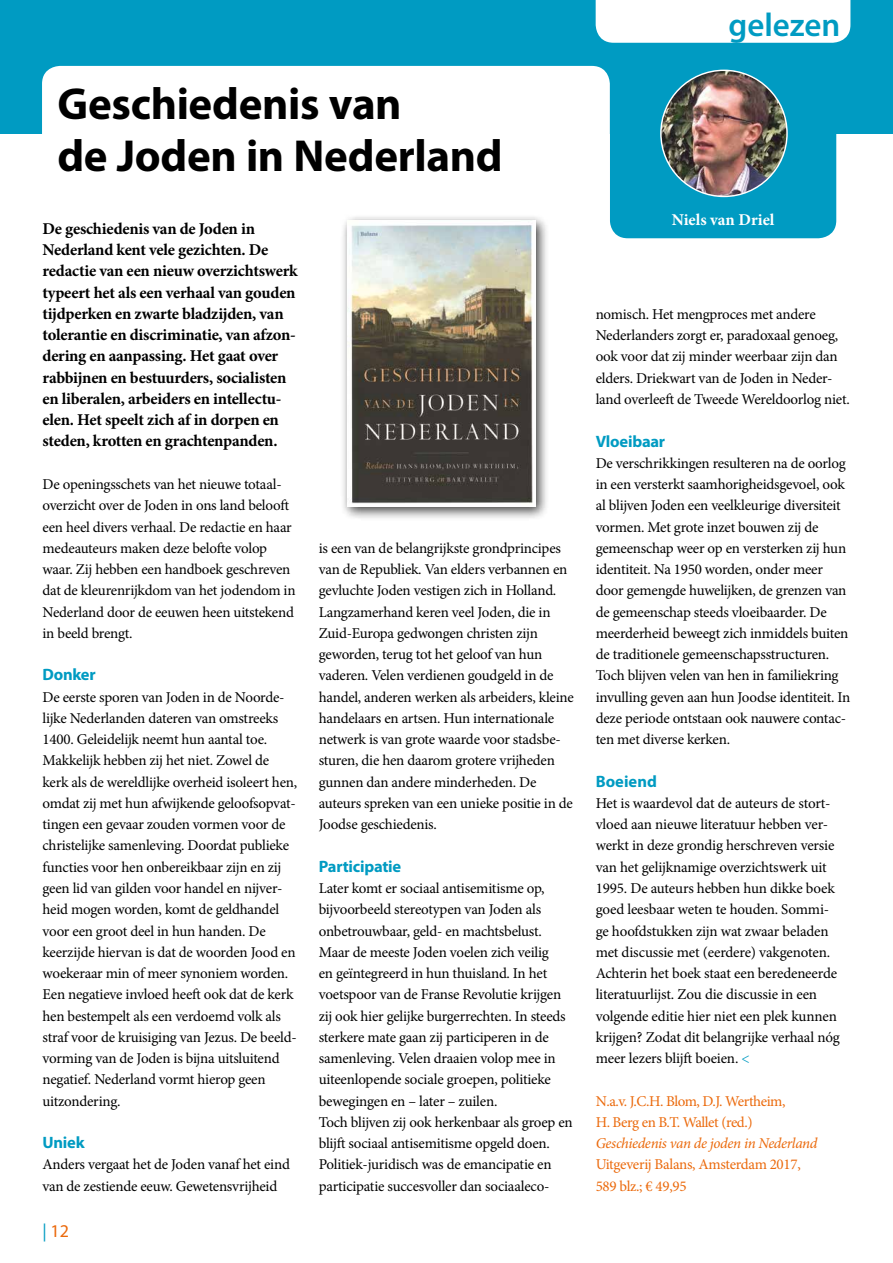
<style>
.page{position:relative;width:893px;height:1263px;background:#fff}
.page>*{position:absolute;margin:0;border:0;box-sizing:border-box;transform-origin:0 0}
.t1{font:700 45px/52.2px "Myriad Pro";letter-spacing:-.01em;color:#000}
.t2{font:600 33px "Myriad Pro";color:#009bc2}
.t3{font:18px "Myriad Pro";color:#eb690b}
.t4{font:700 16.5px/21.3px "Minion Pro";letter-spacing:-.015em;color:#000}
.t5{font:700 16.5px "Myriad Pro";letter-spacing:-.015em;color:#009bc2}
.t6{font:700 16.5px "Minion Pro";color:#fff}
.t7{font:700 16.5px "Myriad Pro";letter-spacing:.005em;color:#009bc2}
.t8{font:15px/21.3px "Minion Pro";letter-spacing:-.015em;color:#000}
.t9{font:15px/21.3px "Minion Pro";letter-spacing:-.025em;color:#eb690b}
.t10{font:italic 15px "Minion Pro";letter-spacing:-.025em;color:#eb690b}
.s1{color:#009bc2}
</style>
<div class="page">
<div style="left:610px;top:133px;width:226px;height:105px;background:#009bc2"></div>
<div style="left:0;top:0;width:893px;height:133px;background:#009bc2"></div>
<div style="left:42px;top:66px;width:568px;height:68px;background:#fff"></div>
<div style="left:596px;top:0;width:254px;height:43px;background:#fff"></div>
<img style="left:661px;top:70px;width:126px;height:126px;border-radius:63px">
<div style="left:340px;top:214px;width:209px;height:306px;background:#000;opacity:.75"></div>
<img style="left:348px;top:221px;width:187px;height:285px">
<h1 class="t1" style="left:57px;top:76px;width:447px">Geschiedenis van<br>de Joden in Nederland</h1>
<p class="t4" style="left:43px;top:218px;width:257px">De geschiedenis van de Joden in Nederland kent vele gezichten. De redactie van een nieuw overzichtswerk typeert het als een verhaal van gouden tijdperken en zwarte bladzijden, van tolerantie en discriminatie, van afzon&shy;dering en aanpassing. Het gaat over rabbijnen en bestuurders, socialisten en liberalen, arbeiders en intellectu&shy;elen. Het speelt zich af in dorpen en steden, krotten en grachtenpanden.</p>
<p class="t8" style="left:43px;top:474px;width:255px">De openingsschets van het nieuwe totaal&shy;overzicht over de Joden in ons land belooft een heel divers verhaal. De redactie en haar medeauteurs maken deze belofte volop waar. Zij hebben een handboek geschreven dat de kleurenrijkdom van het jodendom in Nederland door de eeuwen heen uitstekend in beeld brengt.</p>
<p class="t5" style="left:43px;top:664px;width:55px">Donker</p>
<p class="t8" style="left:43px;top:686px;width:256px">De eerste sporen van Joden in de Noorde&shy;lijke Nederlanden dateren van omstreeks 1400. Geleidelijk neemt hun aantal toe.<br>Makkelijk hebben zij het niet. Zowel de kerk als de wereldlijke overheid isoleert hen, omdat zij met hun afwijkende geloofsopvat&shy;tingen een gevaar zouden vormen voor de christelijke samenleving. Doordat publieke functies voor hen onbereikbaar zijn en zij geen lid van gilden voor handel en nijver&shy;heid mogen worden, komt de geldhandel voor een groot deel in hun handen. De keerzijde hiervan is dat de woorden Jood en woekeraar min of meer synoniem worden.<br>Een negatieve invloed heeft ook dat de kerk hen bestempelt als een verdoemd volk als straf voor de kruisiging van Jezus. De beeld&shy;vorming van de Joden is bijna uitsluitend negatief. Nederland vormt hierop geen uitzondering.</p>
<p class="t5" style="left:43px;top:1132px;width:44px">Uniek</p>
<p class="t8" style="left:43px;top:1154px;width:249px">Anders vergaat het de Joden vanaf het eind van de zestiende eeuw. Gewetensvrijheid</p>
<p class="t3" style="left:43px;top:1220px;width:28px"><span class="s1">|</span> 12</p>
<p class="t8" style="left:319px;top:537px;width:257px">is een van de belangrijkste grondprincipes van de Republiek. Van elders verbannen en gevluchte Joden vestigen zich in Holland.<br>Langzamerhand keren veel Joden, die in Zuid-Europa gedwongen christen zijn geworden, terug tot het geloof van hun vaderen. Velen verdienen goudgeld in de handel, anderen werken als arbeiders, kleine handelaars en artsen. Hun internationale netwerk is van grote waarde voor stadsbe&shy;sturen, die hen daarom grotere vrijheden gunnen dan andere minderheden. De auteurs spreken van een unieke positie in de Joodse geschiedenis.</p>
<p class="t5" style="left:319px;top:855px;width:84px">Participatie</p>
<p class="t8" style="left:319px;top:878px;width:255px">Later komt er sociaal antisemitisme op, bijvoorbeeld stereotypen van Joden als onbetrouwbaar, geld- en machtsbelust.<br>Maar de meeste Joden voelen zich veilig<br>en geïntegreerd in hun thuisland. In het voetspoor van de Franse Revolutie krijgen zij ook hier gelijke burgerrechten. In steeds sterkere mate gaan zij participeren in de samenleving. Velen draaien volop mee in uiteenlopende sociale groepen, politieke bewegingen en – later – zuilen.<br>Toch blijven zij ook herkenbaar als groep en blijft sociaal antisemitisme opgeld doen.<br>Politiek-juridisch was de emancipatie en participatie succesvoller dan sociaaleco-</p>
<h2 class="t2" style="left:728px;top:4px;width:113px">gelezen</h2>
<p class="t6" style="left:672px;top:208px;width:104px">Niels van Driel</p>
<p class="t8" style="left:596px;top:303px;width:256px">nomisch. Het mengproces met andere Nederlanders zorgt er, paradoxaal genoeg, ook voor dat zij minder weerbaar zijn dan elders. Driekwart van de Joden in Neder&shy;land overleeft de Tweede Wereldoorlog niet.</p>
<p class="t5" style="left:596px;top:430px;width:71px">Vloeibaar</p>
<p class="t8" style="left:596px;top:452px;width:256px">De verschrikkingen resulteren na de oorlog in een versterkt saamhorigheidsgevoel, ook al blijven Joden een veelkleurige diversiteit vormen. Met grote inzet bouwen zij de gemeenschap weer op en versterken zij hun identiteit. Na 1950 worden, onder meer door gemengde huwelijken, de grenzen van de gemeenschap steeds vloeibaarder. De meerderheid beweegt zich inmiddels buiten de traditionele gemeenschapsstructuren.<br>Toch blijven velen van hen in familiekring invulling geven aan hun Joodse identiteit. In deze periode ontstaan ook nauwere contac&shy;ten met diverse kerken.</p>
<p class="t7" style="left:596px;top:770px;width:63px">Boeiend</p>
<p class="t8" style="left:596px;top:793px;width:246px">Het is waardevol dat de auteurs de stort&shy;vloed aan nieuwe literatuur hebben ver&shy;werkt in deze grondig herschreven versie van het gelijknamige overzichtswerk uit 1995. De auteurs hebben hun dikke boek goed leesbaar weten te houden. Sommi&shy;ge hoofdstukken zijn wat zwaar beladen met discussie met (eerdere) vakgenoten.<br>Achterin het boek staat een beredeneerde literatuurlijst. Zou die discussie in een volgende editie hier niet een plek kunnen krijgen? Zodat dit belangrijke verhaal nóg meer lezers blijft boeien. <span class="s1">&lt;</span></p>
<p class="t9" style="left:596px;top:1090px;width:191px">N.a.v. J.C.H. Blom, D.J. Wertheim,<br>H. Berg en B.T. Wallet (red.)</p>
<p class="t10" style="left:596px;top:1133px;width:223px">Geschiedenis van de joden in Nederland</p>
<p class="t9" style="left:596px;top:1154px;width:207px">Uitgeverij Balans, Amsterdam 2017,<br>589 blz.; € 49,95</p>
</div>
